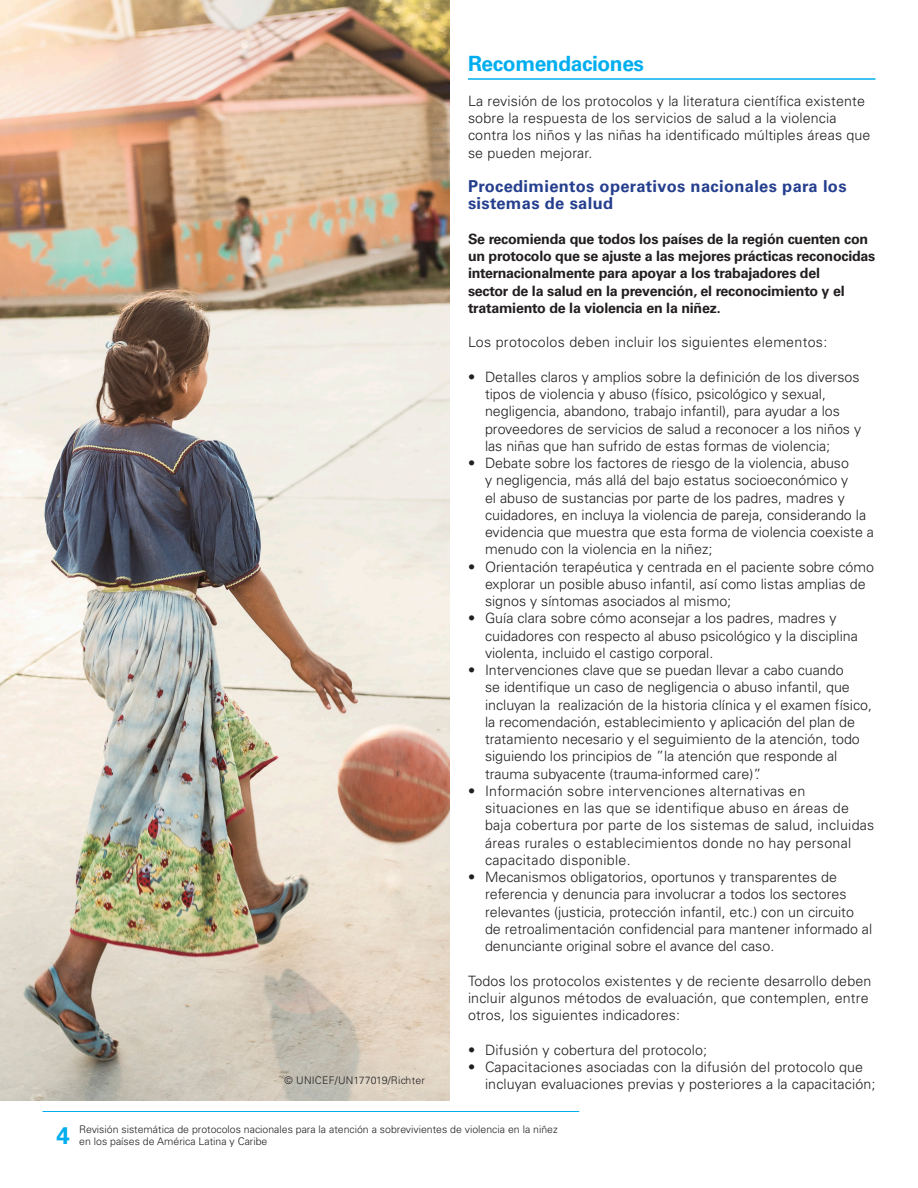
<style>
.page{position:relative;width:918px;height:1188px;background:#fff}
.page>*{position:absolute;margin:0;border:0;box-sizing:border-box;transform-origin:0 0}
.t1{font:700 24px "Univers LT Std";color:#00aeef}
.Titulos{font:700 21px "Univers LT Std";letter-spacing:-.02em;color:#00aeef}
.sub_titulo{font:700 16.5px/17.2px "Univers LT Std";letter-spacing:.02em;color:#253f8e}
.textos{font:300 14.25px/17.2px "Univers LT Std";color:#231f20}
.textos-2{font:300 14.25px/17.2px "Univers LT Std";letter-spacing:.02em;color:#231f20}
.textos-3{font:700 14.25px/17.2px "Univers LT Std";letter-spacing:-.015em;color:#231f20}
.textos-4{font:300 10.5px "Univers LT Std";color:#231f20}
.textos-5{font:300 10.5px "Univers LT Std";letter-spacing:.02em;color:#231f20}
</style>
<div class="page">
<hr style="left:468px;top:78px;width:407px;height:2px;background:#00aeef">
<img style="left:0;top:0;width:450px;height:1101px">
<hr style="left:43px;top:1111px;width:536px;height:1px;background:#00aeef">
<p class="textos-5" style="left:285px;top:1074px;width:142px">© UNICEF/UN177019/Richter</p>
<p class="Titulos" style="left:468px;top:52px;width:178px">Recomendaciones</p>
<p class="textos" style="left:468px;top:92px;width:404px">La revisión de los protocolos y la literatura científica existente sobre la respuesta de los servicios de salud a la violencia contra los niños y las niñas ha identificado múltiples áreas que se pueden mejorar.</p>
<p class="sub_titulo" style="left:468px;top:178px;width:380px">Procedimientos operativos nacionales para los sistemas de salud</p>
<p class="textos-3" style="left:468px;top:230px;width:409px">Se recomienda que todos los países de la región cuenten con un protocolo que se ajuste a las mejores prácticas reconocidas internacionalmente para apoyar a los trabajadores del<br>sector de la salud en la prevención, el reconocimiento y el tratamiento de la violencia en la niñez.</p>
<p class="textos-2" style="left:468px;top:334px;width:361px">Los protocolos deben incluir los siguientes elementos:</p>
<p class="textos" style="left:485px;top:368px;width:378px;text-indent:-17px">• Detalles claros y amplios sobre la definición de los diversos tipos de violencia y abuso (físico, psicológico y sexual, negligencia, abandono, trabajo infantil), para ayudar a los proveedores de servicios de salud a reconocer a los niños y las niñas que han sufrido de estas formas de violencia;</p>
<p class="textos" style="left:485px;top:454px;width:391px;text-indent:-17px">• Debate sobre los factores de riesgo de la violencia, abuso<br>y negligencia, más allá del bajo estatus socioeconómico y<br>el abuso de sustancias por parte de los padres, madres y cuidadores, en incluya la violencia de pareja, considerando la evidencia que muestra que esta forma de violencia coexiste a menudo con la violencia en la niñez;</p>
<p class="textos" style="left:485px;top:558px;width:391px;text-indent:-17px">• Orientación terapéutica y centrada en el paciente sobre cómo explorar un posible abuso infantil, así como listas amplias de signos y síntomas asociados al mismo;</p>
<p class="textos" style="left:485px;top:610px;width:374px;text-indent:-17px">• Guía clara sobre cómo aconsejar a los padres, madres y cuidadores con respecto al abuso psicológico y la disciplina violenta, incluido el castigo corporal.</p>
<p class="textos" style="left:485px;top:661px;width:389px;text-indent:-17px">• Intervenciones clave que se puedan llevar a cabo cuando<br>se identifique un caso de negligencia o abuso infantil, que incluyan la realización de la historia clínica y el examen físico, la recomendación, establecimiento y aplicación del plan de tratamiento necesario y el seguimiento de la atención, todo siguiendo los principios de ”la atención que responde al trauma subyacente (trauma-informed care)”.</p>
<p class="textos-2" style="left:485px;top:782px;width:391px;text-indent:-17px">• Información sobre intervenciones alternativas en situaciones en las que se identifique abuso en áreas de baja cobertura por parte de los sistemas de salud, incluidas áreas rurales o establecimientos donde no hay personal capacitado disponible.</p>
<p class="textos" style="left:485px;top:868px;width:389px;text-indent:-17px">• Mecanismos obligatorios, oportunos y transparentes de referencia y denuncia para involucrar a todos los sectores relevantes (justicia, protección infantil, etc.) con un circuito de retroalimentación confidencial para mantener informado al denunciante original sobre el avance del caso.</p>
<p class="textos" style="left:468px;top:972px;width:405px">Todos los protocolos existentes y de reciente desarrollo deben incluir algunos métodos de evaluación, que contemplen, entre otros, los siguientes indicadores:</p>
<p class="textos" style="left:468px;top:1041px;width:241px">• Difusión y cobertura del protocolo;</p>
<p class="textos" style="left:485px;top:1058px;width:392px;text-indent:-17px">• Capacitaciones asociadas con la difusión del protocolo que incluyan evaluaciones previas y posteriores a la capacitación;</p>
<p class="textos-4" style="left:79px;top:1123px;width:480px">Revisión sistemática de protocolos nacionales para la atención a sobrevivientes de violencia en la niñez</p>
<h1 class="t1" style="left:56px;top:1121px;width:15px">4</h1>
<p class="textos-4" style="left:79px;top:1135px;width:190px">en los países de América Latina y Caribe</p>
</div>
